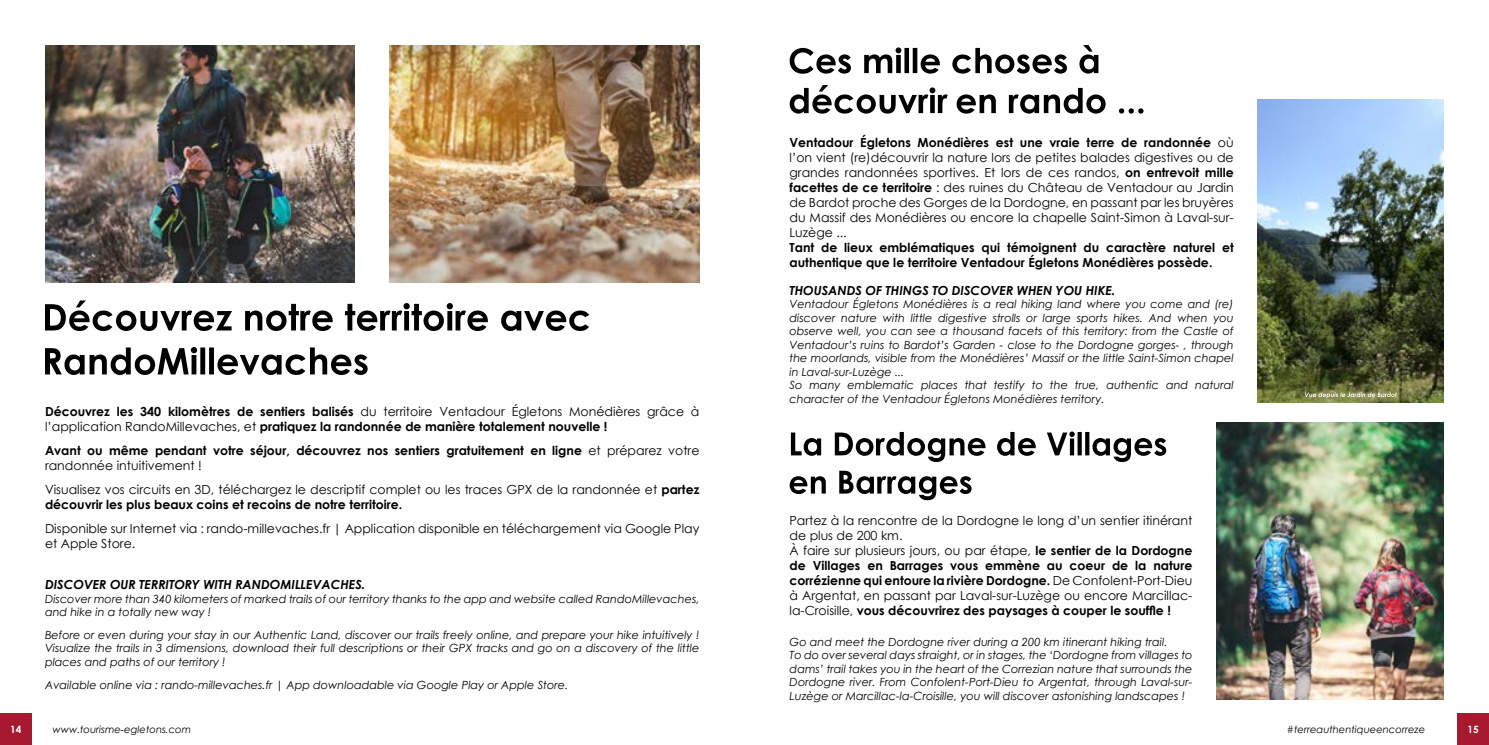
<style>
.page{position:relative;width:1489px;height:745px;background:#fff}
.page>*{position:absolute;margin:0;border:0;box-sizing:border-box;transform-origin:0 0}
.t1{font:12.5px/15px "Century Gothic";color:#000}
.t2{font:700 12.5px/15px "Century Gothic";color:#000}
.t3{font:italic 700 12.5px "Century Gothic";color:#000}
.t4{font:italic 11.25px/13.5px "Century Gothic";color:#000}
.t5{font:italic 10px "Century Gothic";color:#000}
.t6{font:700 10px "Century Gothic";color:#fff}
.s1{font-weight:400}
.s2{font-weight:700}
</style>
<div class="page">
<div style="left:0;top:713px;width:32px;height:31px;background:#a6192e"></div>
<div style="left:1457px;top:713px;width:31px;height:31px;background:#a6192e"></div>
<img style="left:45px;top:45px;width:309px;height:237px">
<img style="left:390px;top:45px;width:309px;height:237px">
<svg style="left:45px;top:347px;width:322px;height:28px"></svg>
<svg style="left:45px;top:300px;width:544px;height:31px"></svg>
<img style="left:1257px;top:99px;width:186px;height:303px">
<svg style="left:956px;top:88px;width:187px;height:25px"></svg>
<svg style="left:789px;top:45px;width:309px;height:29px"></svg>
<img style="left:1216px;top:422px;width:227px;height:277px">
<svg style="left:789px;top:470px;width:182px;height:30px"></svg>
<svg style="left:790px;top:431px;width:376px;height:30px"></svg>
<svg style="left:789px;top:85px;width:158px;height:28px"></svg>
<svg style="left:1304px;top:392px;width:92px;height:6px"></svg>
<p class="t2" style="left:45px;top:403px;width:656px">Découvrez les 340 kilomètres de sentiers balisés <span class="s1">du territoire Ventadour Égletons Monédières grâce à l’application RandoMillevaches, et</span> pratiquez la randonnée de manière totalement nouvelle !</p>
<p class="t2" style="left:45px;top:442px;width:656px">Avant ou même pendant votre séjour, découvrez nos sentiers gratuitement en ligne <span class="s1">et préparez votre randonnée intuitivement !</span></p>
<p class="t1" style="left:45px;top:481px;width:656px">Visualisez vos circuits en 3D, téléchargez le descriptif complet ou les traces GPX de la randonnée et <span class="s2">partez découvrir les plus beaux coins et recoins de notre territoire.</span></p>
<p class="t1" style="left:45px;top:520px;width:656px">Disponible sur Internet via : rando-millevaches.fr | Application disponible en téléchargement via Google Play et Apple Store.</p>
<p class="t3" style="left:45px;top:575px;width:322px">DISCOVER OUR TERRITORY WITH RANDOMILLEVACHES.</p>
<p class="t4" style="left:45px;top:591px;width:656px">Discover more than 340 kilometers of marked trails of our territory thanks to the app and website called RandoMillevaches, and hike in a totally new way !</p>
<p class="t4" style="left:45px;top:627px;width:656px;text-align:justify">Before or even during your stay in our Authentic Land, discover our trails freely online, and prepare your hike intuitively !<br>Visualize the trails in 3 dimensions, download their full descriptions or their GPX tracks and go on a discovery of the little places and paths of our territory !</p>
<p class="t4" style="left:45px;top:677px;width:524px">Available online via : rando-millevaches.fr | App downloadable via Google Play or Apple Store.</p>
<p class="t1" style="left:789px;top:135px;width:445px;text-align:justify"><span class="s2">Ventadour Égletons Monédières est une vraie terre de randonnée</span> où l’on vient (re)découvrir la nature lors de petites balades digestives ou de grandes randonnées sportives. Et lors de ces randos, <span class="s2">on entrevoit mille facettes de ce territoire</span> : des ruines du Château de Ventadour au Jardin de Bardot proche des Gorges de la Dordogne, en passant par les bruyères du Massif des Monédières ou encore la chapelle Saint-Simon à Laval-sur-Luzège ...</p>
<p class="t2" style="left:789px;top:240px;width:445px">Tant de lieux emblématiques qui témoignent du caractère naturel et authentique que le territoire Ventadour Égletons Monédières possède.</p>
<p class="t3" style="left:789px;top:280px;width:327px">THOUSANDS OF THINGS TO DISCOVER WHEN YOU HIKE.</p>
<p class="t4" style="left:789px;top:297px;width:446px">Ventadour Égletons Monédières is a real hiking land where you come and (re) discover nature with little digestive strolls or large sports hikes. And when you observe well, you can see a thousand facets of this territory: from the Castle of Ventadour’s ruins to Bardot’s Garden - close to the Dordogne gorges- , through the moorlands, visible from the Monédières’ Massif or the little Saint-Simon chapel in Laval-sur-Luzège ...<br>So many emblematic places that testify to the true, authentic and natural character of the Ventadour Égletons Monédières territory.</p>
<p class="t1" style="left:789px;top:512px;width:404px">Partez à la rencontre de la Dordogne le long d’un sentier itinérant de plus de 200 km.<br>À faire sur plusieurs jours, ou par étape, <span class="s2">le sentier de la Dordogne de Villages en Barrages vous emmène au coeur de la nature corrézienne qui entoure la rivière Dordogne.</span> De Confolent-Port-Dieu à Argentat, en passant par Laval-sur-Luzège ou encore Marcillac&shy;la-Croisille, <span class="s2">vous découvrirez des paysages à couper le souffle !</span></p>
<p class="t4" style="left:789px;top:634px;width:404px">Go and meet the Dordogne river during a 200 km itinerant hiking trail.<br>To do over several days straight, or in stages, the ‘Dordogne from villages to dams’ trail takes you in the heart of the Correzian nature that surrounds the Dordogne river. From Confolent-Port-Dieu to Argentat, through Laval-sur-Luzège or Marcillac-la-Croisille, you will discover astonishing landscapes !</p>
<p class="t6" style="left:10px;top:721px;width:13px">14</p>
<p class="t5" style="left:52px;top:721px;width:140px">www.tourisme-egletons.com</p>
<p class="t5" style="left:1286px;top:721px;width:140px">#terreauthentiqueencorreze</p>
<p class="t6" style="left:1467px;top:721px;width:13px">15</p>
</div>
